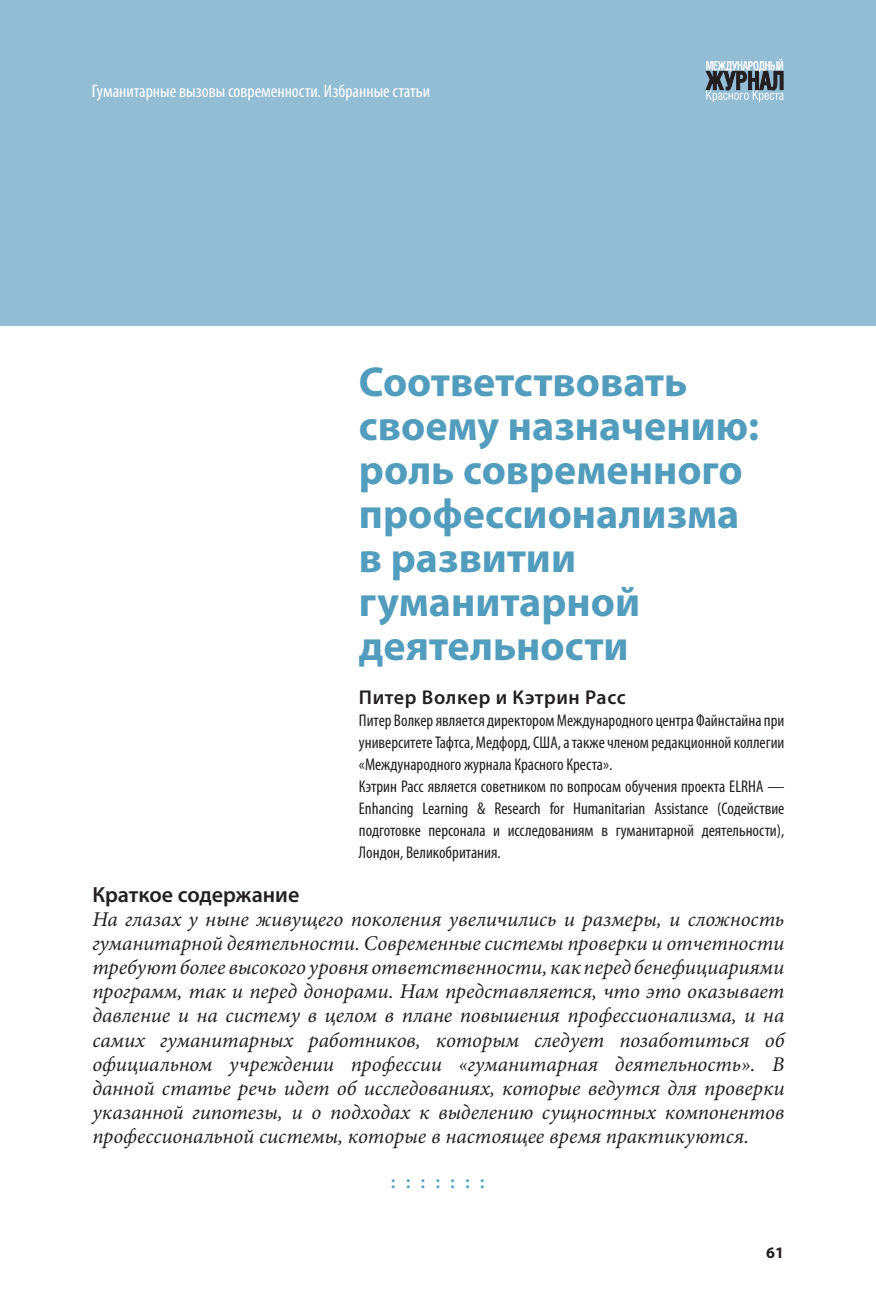
<style>
.page{position:relative;width:876px;height:1301px;background:#fff}
.page>*{position:absolute;margin:0;border:0;box-sizing:border-box;transform-origin:0 0}
.t1{font:700 42px/44px "Myriad Pro";color:#529cbe}
.t2{font:600 22px "Myriad Pro";color:#231f20}
.t3{font:italic 21px/24px "Minion Pro";color:#231f20;text-align:justify}
.t4{font:600 21px "Minion Pro";color:#529cbe}
.t5{font:600 20px "Myriad Pro";letter-spacing:.03em;color:#231f20}
.t6{font:condensed 18px "Myriad Pro";color:#fff}
.t7{font:condensed 17px/22px "Myriad Pro";color:#231f20}
.t8{font:700 16px "Myriad Pro";color:#231f20}
</style>
<div class="page">
<div style="left:0;top:0;width:875px;height:326px;background:#93bdd5"></div>
<svg style="left:705px;top:59px;width:78px;height:43px"></svg>
<p class="t6" style="left:92px;top:80px;width:339px">Гуманитарные вызовы современности. Избранные статьи</p>
<h1 class="t1" style="left:359px;top:358px;width:402px">Соответствовать своему назначению: роль современного профессионализма в развитии гуманитарной деятельности</h1>
<p class="t5" style="left:359px;top:685px;width:268px">Питер Волкер и Кэтрин Расс</p>
<p class="t7" style="left:359px;top:709px;width:427px">Питер Волкер является директором Международного центра Файнстайна при университете Тафтса, Медфорд, США, а также членом редакционной коллегии «Международного журнала Красного Креста».<br>Кэтрин Расс является советником по вопросам обучения проекта ELRHA — Enhancing Learning &amp; Research for Humanitarian Assistance (Содействие подготовке персонала и исследованиям в гуманитарной деятельности), Лондон, Великобритания.</p>
<p class="t2" style="left:92px;top:881px;width:208px">Краткое содержание</p>
<p class="t3" style="left:92px;top:907px;width:693px">На глазах у ныне живущего поколения увеличились и размеры, и сложность гуманитарной деятельности. Современные системы проверки и отчетности требуют более высокого уровня ответственности, как перед бенефициариями программ, так и перед донорами. Нам представляется, что это оказывает давление и на систему в целом в плане повышения профессионализма, и на самих гуманитарных работников, которым следует позаботиться об официальном учреждении профессии «гуманитарная деятельность». В данной статье речь идет об исследованиях, которые ведутся для проверки указанной гипотезы, и о подходах к выделению сущностных компонентов профессиональной системы, которые в настоящее время практикуются.</p>
<p class="t4" style="left:391px;top:1166px;width:96px">: : : : : : :</p>
<p class="t8" style="left:766px;top:1242px;width:19px">61</p>
</div>
